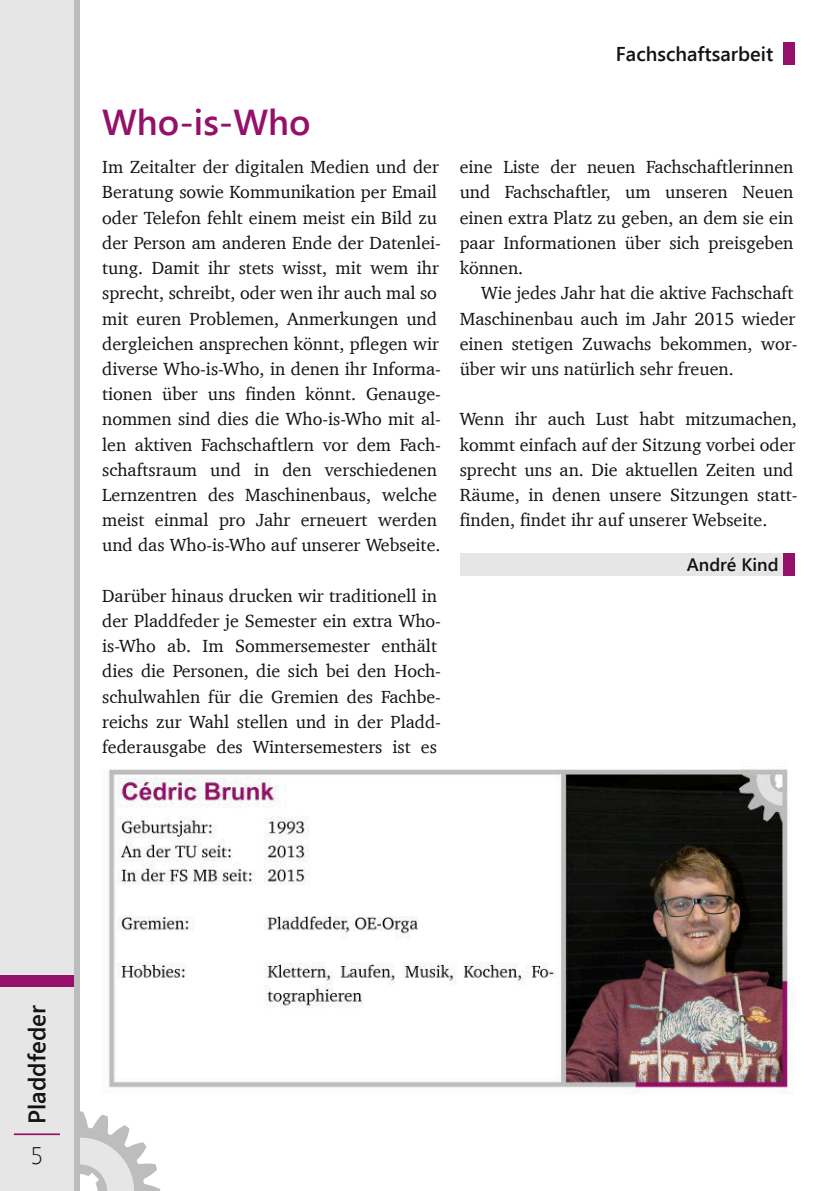
<style>
.page{position:relative;width:840px;height:1191px;background:#fff}
.page>*{position:absolute;margin:0;border:0;box-sizing:border-box;transform-origin:0 0}
.t1{font:600 36px "Segoe UI";color:#941069}
.t2{font:600 24px "Segoe UI";color:#151312}
.t3{font:300 24px "Segoe UI";color:#151312}
.t4{font:600 20px "Segoe UI";color:#151312}
.t5{font:18px/25.2px "Charter";color:#151312}
.t6{font:600 18px "Segoe UI";color:#151312}
</style>
<div class="page">
<svg style="left:79px;top:1111px;width:81px;height:80px"></svg>
<div style="left:62px;top:0;width:17px;height:1191px;background:#bdbdbd"></div>
<div style="left:0;top:0;width:74px;height:1191px;background:#e6e6e6"></div>
<div style="left:0;top:975px;width:74px;height:11px;background:#941069"></div>
<hr style="left:14px;top:1133px;width:46px;height:2px;background:#941069">
<img style="left:108px;top:769px;width:683px;height:324px">
<div style="left:459px;top:553px;width:335px;height:22px;background:#e6e6e6"></div>
<div style="left:782px;top:553px;width:12px;height:22px;background:#941069"></div>
<div style="left:782px;top:43px;width:12px;height:22px;background:#941069"></div>
<h1 class="t1" style="left:102px;top:108px;width:210px">Who-is-Who</h1>
<p class="t5" style="left:102px;top:156px;width:340px">Im Zeitalter der digitalen Medien und der Beratung sowie Kommunikation per Email oder Telefon fehlt einem meist ein Bild zu der Person am anderen Ende der Datenlei&shy;tung. Damit ihr stets wisst, mit wem ihr sprecht, schreibt, oder wen ihr auch mal so mit euren Problemen, Anmerkungen und dergleichen ansprechen könnt, pflegen wir diverse Who-is-Who, in denen ihr Informa&shy;tionen über uns finden könnt. Genauge&shy;nommen sind dies die Who-is-Who mit al&shy;len aktiven Fachschaftlern vor dem Fach&shy;schaftsraum und in den verschiedenen Lernzentren des Maschinenbaus, welche meist einmal pro Jahr erneuert werden und das Who-is-Who auf unserer Webseite.</p>
<p class="t5" style="left:102px;top:584px;width:340px">Darüber hinaus drucken wir traditionell in der Pladdfeder je Semester ein extra Who&shy;is-Who ab. Im Sommersemester enthält dies die Personen, die sich bei den Hoch&shy;schulwahlen für die Gremien des Fachbe&shy;reichs zur Wahl stellen und in der Pladd&shy;federausgabe des Wintersemesters ist es</p>
<p class="t4" style="left:615px;top:46px;width:159px">Fachschaftsarbeit</p>
<p class="t5" style="left:459px;top:156px;width:335px;text-align:justify">eine Liste der neuen Fachschaftlerinnen und Fachschaftler, um unseren Neuen einen extra Platz zu geben, an dem sie ein paar Informationen über sich preisgeben können.</p>
<p class="t5" style="left:459px;top:282px;width:339px;text-indent:22px">Wie jedes Jahr hat die aktive Fachschaft Maschinenbau auch im Jahr 2015 wieder einen stetigen Zuwachs bekommen, wor&shy;über wir uns natürlich sehr freuen.</p>
<p class="t5" style="left:459px;top:408px;width:339px">Wenn ihr auch Lust habt mitzumachen, kommt einfach auf der Sitzung vorbei oder sprecht uns an. Die aktuellen Zeiten und Räume, in denen unsere Sitzungen statt&shy;finden, findet ihr auf unserer Webseite.</p>
<p class="t6" style="left:686px;top:557px;width:93px">André Kind</p>
<h2 class="t2" style="left:27px;top:1124px;width:120px;rotate:-90deg">Pladdfeder</h2>
<h2 class="t3" style="left:31px;top:1141px;width:14px">5</h2>
</div>
